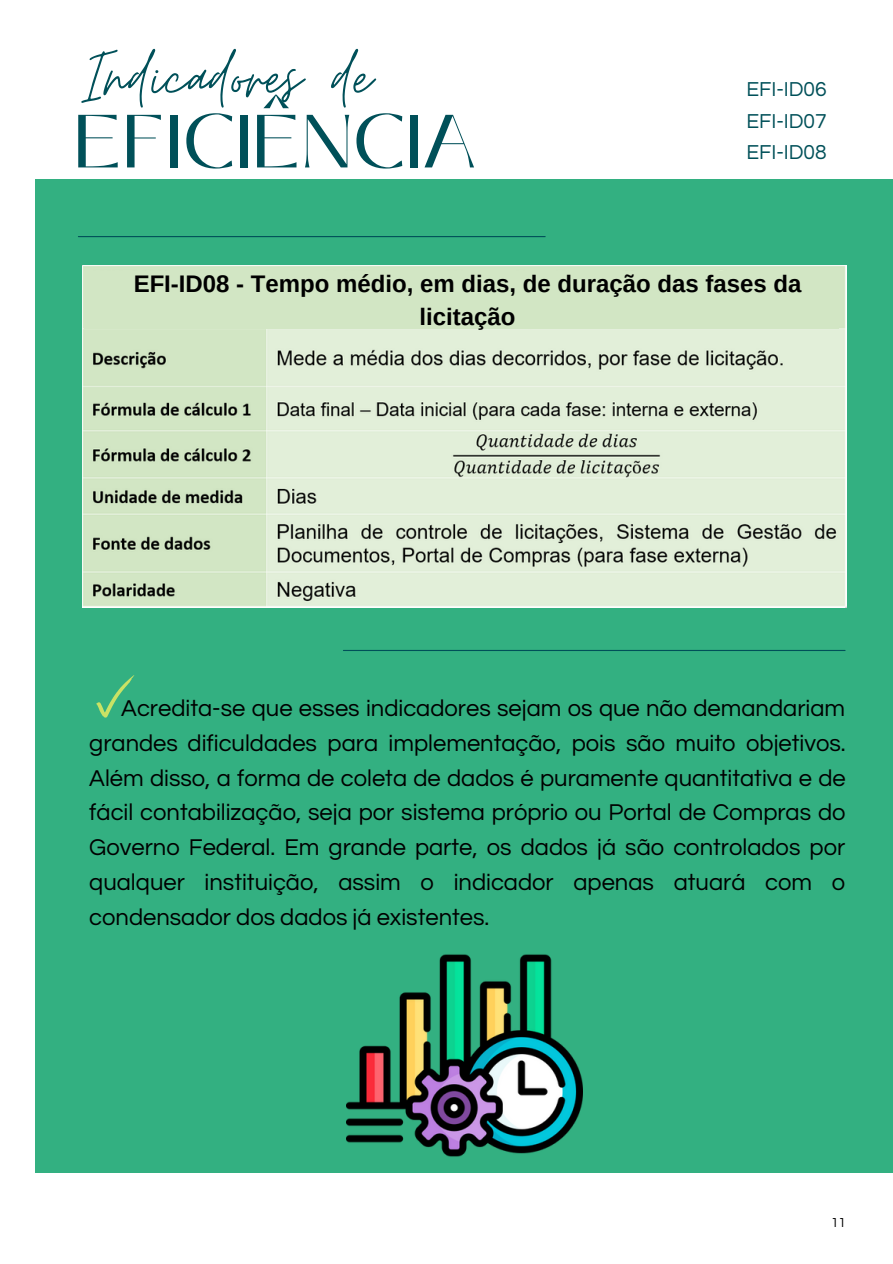
<style>
.page{position:relative;width:893px;height:1264px;background:#fff}
.page>*{position:absolute;margin:0;border:0;box-sizing:border-box;transform-origin:0 0}
.t1{font:78.75px "Moon Time";color:#005059}
.t2{font:75px "Black Mango";color:#005059}
.t3{font:700 24px/32.5px "Arimo";color:#000;text-align:center}
.t4{font:23.7px/34.8px "Questrial";color:#000;text-align:justify}
.t5{font:21px/31.5px "Questrial";color:#005059;text-align:justify}
.t6{font:13.5px "Questrial";color:#000}
</style>
<div class="page">
<div style="left:36px;top:179px;width:856px;height:993px;background:#33b081"></div>
<hr style="left:78px;top:236px;width:467px;height:1px;background:#005059">
<img style="left:83px;top:265px;width:763px;height:342px">
<hr style="left:343px;top:650px;width:502px;height:1px;background:#005059">
<svg style="left:96px;top:675px;width:38px;height:42px"></svg>
<img style="left:346px;top:954px;width:236px;height:219px">
<div style="left:84px;top:271px;width:754px;height:58px;background:#d2e6c4"></div>
<h1 class="t1" style="left:81px;top:29px;width:292px">Indicadores de</h1>
<h2 class="t2" style="left:73px;top:85px;width:404px">EFICIÊNCIA</h2>
<p class="t5" style="left:746px;top:74px;width:82px">EFI-ID06<br>EFI-ID07<br>EFI-ID08</p>
<p class="t3" style="left:134px;top:267px;width:669px">EFI-ID08 - Tempo médio, em dias, de duração das fases da licitação</p>
<p class="t4" style="left:89px;top:691px;width:758px;text-indent:32px">Acredita-se que esses indicadores sejam os que não demandariam grandes dificuldades para implementação, pois são muito objetivos.<br>Além disso, a forma de coleta de dados é puramente quantitativa e de fácil contabilização, seja por sistema próprio ou Portal de Compras do Governo Federal. Em grande parte, os dados já são controlados por qualquer instituição, assim o indicador apenas atuará com o condensador dos dados já existentes.</p>
<p class="t6" style="left:831px;top:1215px;width:16px">11</p>
</div>
